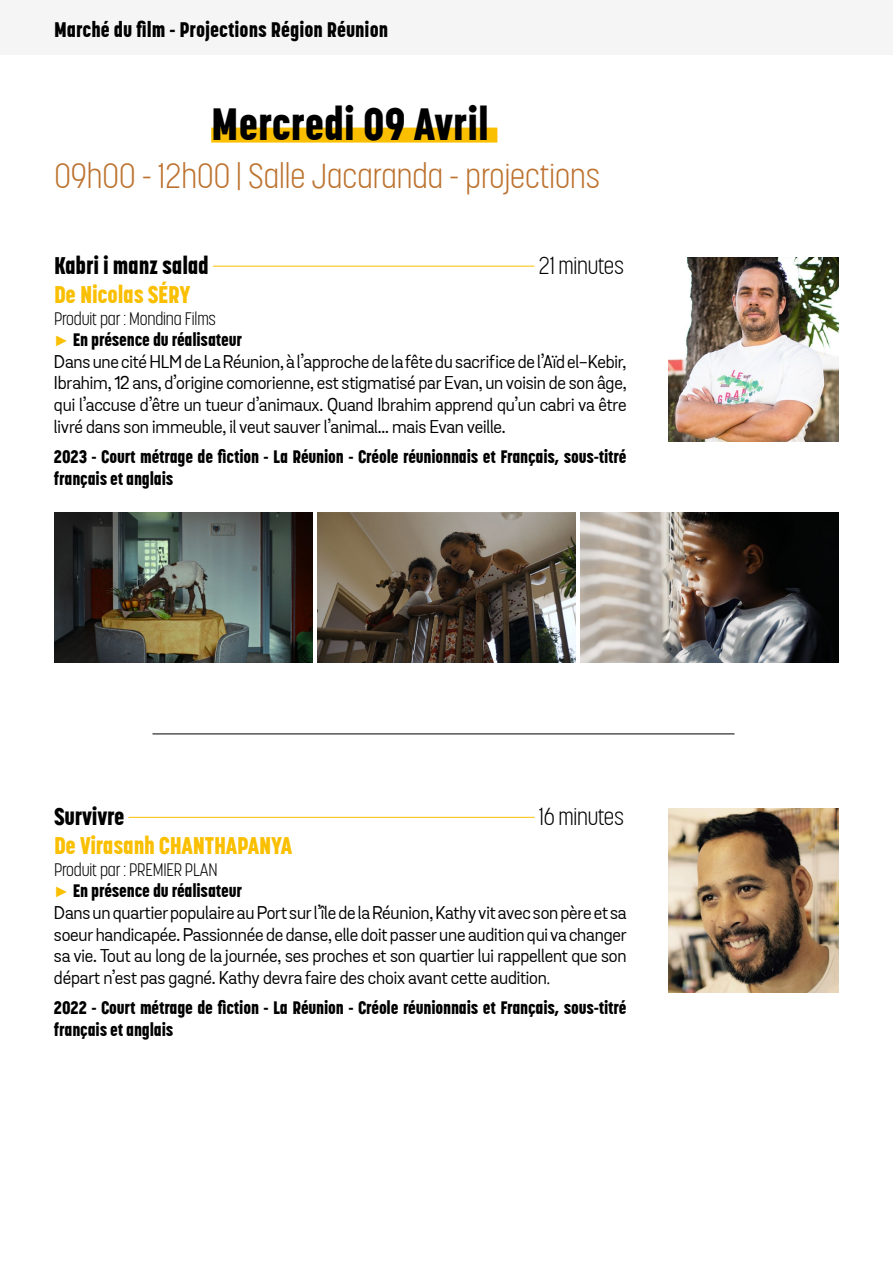
<style>
.page{position:relative;width:893px;height:1263px;background:#fff}
.page>*{position:absolute;margin:0;border:0;box-sizing:border-box;transform-origin:0 0}
.t1{font:800 45px "Korolev Condensed W04";color:#000}
.t2{font:300 34.5px "Korolev Condensed W04";color:#bd7330}
.t3{font:800 24px "Korolev Condensed W04";letter-spacing:-.01em;color:#fabf00}
.t4{font:800 24px "Korolev Condensed W04";letter-spacing:-.01em;color:#000}
.t5{font:300 24px "Korolev Condensed W04";letter-spacing:-.01em;color:#000}
.t6{font:800 21px "Korolev Condensed W04";color:#000}
.t7{font:18px/21.6px "Grota Sans Regular 86467";letter-spacing:-.01em;color:#000;text-align:justify}
.t8{font:800 18px/21.6px "Korolev Condensed W04";letter-spacing:-.01em;color:#000}
.t9{font:300 18px "Korolev Condensed";letter-spacing:-.01em;color:#000}
.s1{font-family:"Arial";font-weight:400;font-size:15px;color:#fabf00}
.s2{font-family:"Korolev Condensed W04";font-weight:500}
</style>
<div class="page">
<div style="left:0;top:0;width:893px;height:54px;background:#f5f5f5"></div>
<div style="left:211px;top:128px;width:286px;height:15px;background:#fabf00"></div>
<hr style="left:213px;top:266px;width:321px;height:1px;background:#fabf00">
<hr style="left:128px;top:817px;width:406px;height:1px;background:#fabf00">
<img style="left:668px;top:257px;width:171px;height:184px">
<img style="left:668px;top:808px;width:171px;height:184px">
<img style="left:54px;top:512px;width:258px;height:150px">
<img style="left:317px;top:512px;width:259px;height:150px">
<img style="left:580px;top:512px;width:259px;height:150px">
<hr style="left:152px;top:733px;width:582px;height:1px;background:#000">
<p class="t6" style="left:54px;top:17px;width:336px">Marché du film - Projections Région Réunion</p>
<h1 class="t1" style="left:211px;top:96px;width:279px">Mercredi 09 Avril</h1>
<h2 class="t2" style="left:54px;top:156px;width:547px">09h00 - 12h00 | Salle Jacaranda - projections</h2>
<h3 class="t4" style="left:54px;top:251px;width:156px">Kabri i manz salad</h3>
<h3 class="t5" style="left:539px;top:252px;width:87px">21 minutes</h3>
<h3 class="t3" style="left:54px;top:280px;width:138px">De Nicolas SÉRY</h3>
<p class="t9" style="left:54px;top:308px;width:164px">Produit par : Mondina Films</p>
<p class="t8" style="left:54px;top:329px;width:190px"><span class="s1">►</span> En présence du réalisateur</p>
<p class="t7" style="left:54px;top:351px;width:574px">Dans une cité HLM de La Réunion, à l’approche de la fête du sacrifice de l’Aïd el-Kebir, Ibrahim, 12 ans, d’origine comorienne, est stigmatisé par Evan, un voisin de son âge, qui l’accuse d’être un tueur d’animaux. Quand Ibrahim apprend qu’un cabri va être livré dans son immeuble, il veut sauver l’animal... mais Evan veille.</p>
<p class="t8" style="left:54px;top:446px;width:574px">2023 - Court métrage de fiction - La Réunion - Créole réunionnais et Français, sous-titré français et anglais</p>
<h3 class="t4" style="left:54px;top:802px;width:72px">Survivre</h3>
<h3 class="t5" style="left:539px;top:803px;width:87px">16 minutes</h3>
<h3 class="t3" style="left:54px;top:831px;width:240px">De Virasanh CHANTHAPANYA</h3>
<p class="t9" style="left:54px;top:859px;width:165px">Produit par : PREMIER PLAN</p>
<p class="t8" style="left:54px;top:880px;width:190px"><span class="s1">►</span> En présence du réalisateur</p>
<p class="t7" style="left:54px;top:902px;width:574px">Dans un quartier populaire au Port sur l’île de la Réunion, Kathy vit avec son père et sa soeur handicapée. Passionnée de danse, elle doit passer une audition qui va changer sa vie. Tout au long de la journée, ses proches et son quartier lui rappellent que son départ n’est pas gagné. Kathy devra faire des choix avant cette audition<span class="s2">.</span></p>
<p class="t8" style="left:54px;top:997px;width:574px">2022 - Court métrage de fiction - La Réunion - Créole réunionnais et Français, sous-titré français et anglais</p>
</div>
